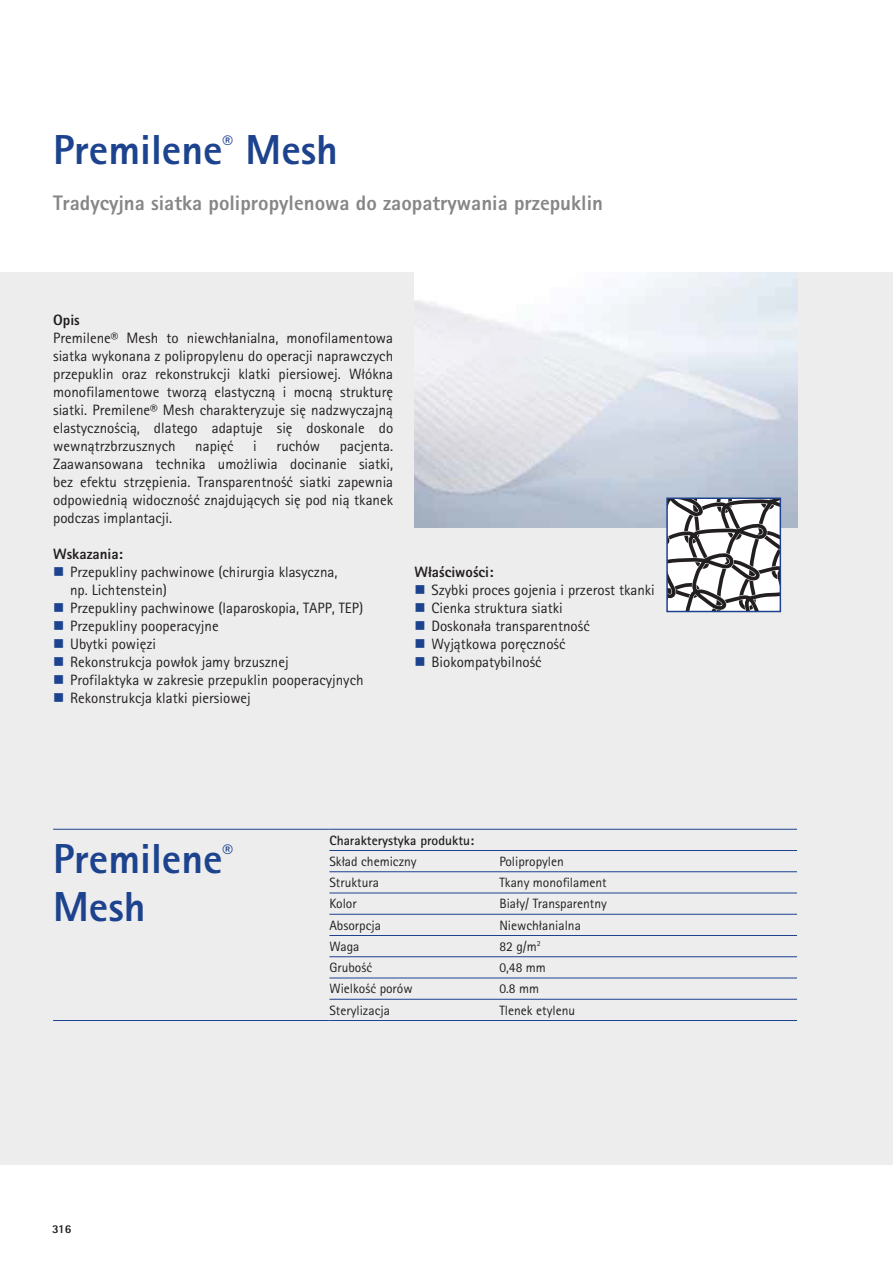
<style>
.page{position:relative;width:893px;height:1263px;background:#fff}
.page>*{position:absolute;margin:0;border:0;box-sizing:border-box;transform-origin:0 0}
.t1{font:800 42px/48px "Rotis Sans Serif Pro";color:#1d438e}
.t2{font:800 21px "Rotis Sans Serif Pro";color:#878686}
.t3{font:15px/18px "Rotis Sans Serif Pro";color:#231f20;text-align:justify}
.t4{font:800 15px "Rotis Sans Serif Pro";color:#231f20}
.t5{font:13.5px "Rotis Sans Serif Pro";color:#231f20}
.t6{font:700 13.5px "Rotis Sans Serif Pro";color:#231f20}
.t7{font:800 12px "Rotis Sans Serif Pro";color:#231f20}
</style>
<div class="page">
<div style="left:0;top:272px;width:893px;height:893px;background:#ededee"></div>
<img style="left:414px;top:272px;width:383px;height:255px">
<hr style="left:53px;top:829px;width:276px;height:1px;background:#1d438e">
<hr style="left:329px;top:829px;width:468px;height:1px;background:#1d438e">
<hr style="left:329px;top:850px;width:468px;height:1px;background:#1d438e">
<hr style="left:329px;top:871px;width:468px;height:1px;background:#1d438e">
<hr style="left:329px;top:893px;width:468px;height:1px;background:#1d438e">
<hr style="left:329px;top:914px;width:468px;height:1px;background:#1d438e">
<hr style="left:329px;top:935px;width:468px;height:1px;background:#1d438e">
<hr style="left:329px;top:957px;width:468px;height:1px;background:#1d438e">
<hr style="left:329px;top:978px;width:468px;height:1px;background:#1d438e">
<hr style="left:329px;top:999px;width:468px;height:1px;background:#1d438e">
<hr style="left:329px;top:1020px;width:468px;height:1px;background:#1d438e">
<hr style="left:53px;top:1020px;width:276px;height:1px;background:#1d438e">
<svg style="left:669px;top:501px;width:109px;height:108px;background:#b6b5b5"></svg>
<div style="left:666px;top:498px;width:115px;height:114px;border:2px solid #1d438e"></div>
<h1 class="t1" style="left:53px;top:130px;width:286px">Premilene<sup>®</sup> Mesh</h1>
<h2 class="t2" style="left:53px;top:195px;width:551px">Tradycyjna siatka polipropylenowa do zaopatrywania przepuklin</h2>
<p class="t4" style="left:53px;top:314px;width:28px">Opis</p>
<p class="t3" style="left:53px;top:330px;width:342px">Premilene® Mesh to niewchłanialna, monofilamentowa siatka wykonana z polipropylenu do operacji naprawczych przepuklin oraz rekonstrukcji klatki piersiowej. Włókna monofilamentowe tworzą elastyczną i mocną strukturę siatki. Premilene® Mesh charakteryzuje się nadzwyczajną elastycznością, dlatego adaptuje się doskonale do wewnątrzbrzusznych</p>
<p class="t3" style="left:195px;top:438px;width:40px">napięć</p>
<p class="t3" style="left:253px;top:438px;width:5px">i</p>
<p class="t3" style="left:277px;top:438px;width:45px">ruchów</p>
<p class="t3" style="left:53px;top:438px;width:342px;text-indent:287px">pacjenta.<br>Zaawansowana technika umożliwia docinanie siatki, bez efektu strzępienia. Transparentność siatki zapewnia odpowiednią widoczność znajdujących się pod nią tkanek podczas implantacji.</p>
<p class="t4" style="left:53px;top:548px;width:71px">Wskazania:</p>
<p class="t3" style="left:70px;top:564px;width:295px;text-align:left">Przepukliny pachwinowe (chirurgia klasyczna,<br>np. Lichtenstein)<br>Przepukliny pachwinowe (laparoskopia, TAPP, TEP)<br>Przepukliny pooperacyjne<br>Ubytki powięzi<br>Rekonstrukcja powłok jamy brzusznej<br>Profilaktyka w zakresie przepuklin pooperacyjnych Rekonstrukcja klatki piersiowej</p>
<p class="t4" style="left:414px;top:566px;width:81px">Właściwości:</p>
<p class="t3" style="left:431px;top:582px;width:225px;text-align:left">Szybki proces gojenia i przerost tkanki<br>Cienka struktura siatki<br>Doskonała transparentność<br>Wyjątkowa poręczność<br>Biokompatybilność</p>
<h1 class="t1" style="left:53px;top:839px;width:181px">Premilene<sup>®<br></sup>Mesh</h1>
<p class="t7" style="left:52px;top:1224px;width:21px">316</p>
<p class="t6" style="left:329px;top:832px;width:146px">Charakterystyka produktu:</p>
<p class="t5" style="left:329px;top:856px;width:89px">Skład chemiczny</p>
<p class="t5" style="left:499px;top:856px;width:66px">Polipropylen</p>
<p class="t5" style="left:329px;top:877px;width:51px">Struktura</p>
<p class="t5" style="left:499px;top:877px;width:109px">Tkany monofilament</p>
<p class="t5" style="left:329px;top:899px;width:29px">Kolor</p>
<p class="t5" style="left:499px;top:899px;width:109px">Biały/ Transparentny</p>
<p class="t5" style="left:329px;top:920px;width:53px">Absorpcja</p>
<p class="t5" style="left:499px;top:920px;width:83px">Niewchłanialna</p>
<p class="t5" style="left:329px;top:941px;width:31px">Waga</p>
<p class="t5" style="left:499px;top:941px;width:43px">82 g/m<sup>2</sup></p>
<p class="t5" style="left:329px;top:962px;width:44px">Grubość</p>
<p class="t5" style="left:499px;top:962px;width:48px">0,48 mm</p>
<p class="t5" style="left:329px;top:984px;width:85px">Wielkość porów</p>
<p class="t5" style="left:499px;top:984px;width:41px">0.8 mm</p>
<p class="t5" style="left:329px;top:1005px;width:62px">Sterylizacja</p>
<p class="t5" style="left:499px;top:1005px;width:77px">Tlenek etylenu</p>
</div>
